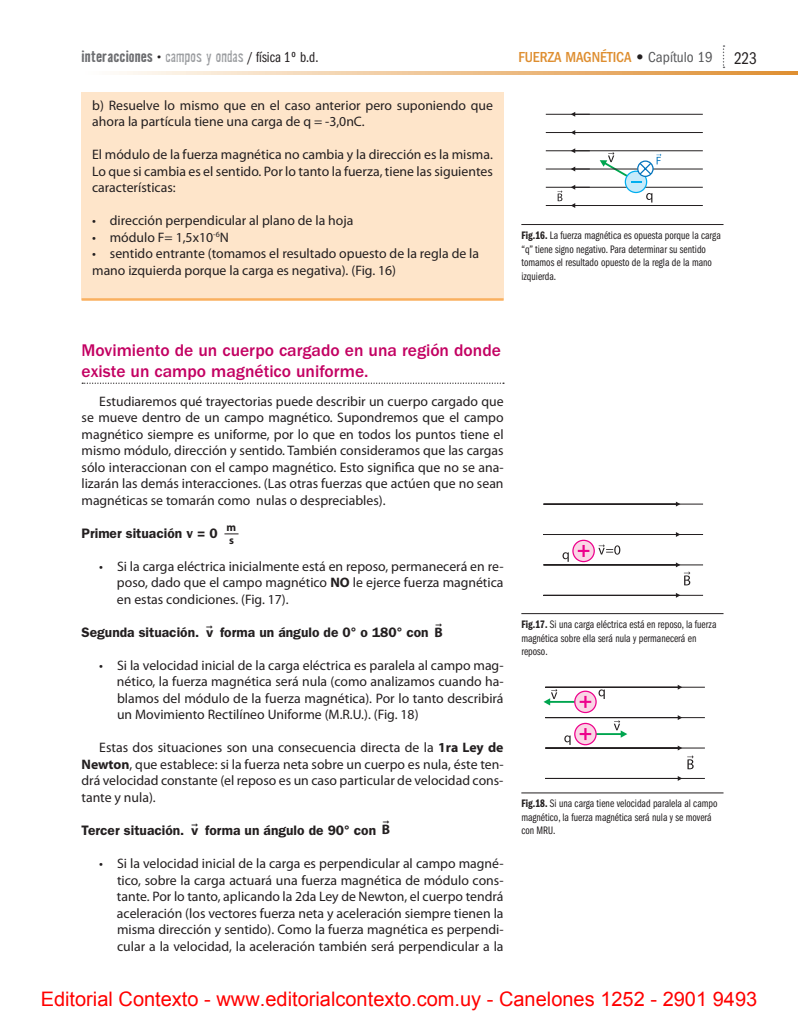
<style>
.page{position:relative;width:798px;height:1028px;background:#fff}
.page>*{position:absolute;margin:0;border:0;box-sizing:border-box;transform-origin:0 0}
.t1{font:20px "Arial";color:#f00}
.t2{font:500 17.5px/21px "ITC Franklin Gothic Std";color:#c30162}
.t3{font:700 15px "Badhouse";color:#6c6d70}
.t4{font:500 condensed 15px "ITC Franklin Gothic Std";color:#de8e30}
.t5{font:13.75px/16.5px "Myriad Pro";color:#231f20;text-align:justify}
.t6{font:600 13.75px "ITC Franklin Gothic Std";color:#231f20}
.t7{font:11.25px/13.5px "ITC Franklin Gothic Std Bk Cp";color:#231f20}
.t8{font:700 11.25px/12.5px "Myriad Pro";color:#231f20}
.s1{font-weight:300;color:#231f20}
.s2{font-weight:300;color:#9d9fa2}
.s3{font-family:"ITC Franklin Gothic Std Bk Cp";font-weight:400;color:#231f20}
.s4{font-family:"ITC Franklin Gothic Std Hvy";font-weight:400;font-stretch:normal;color:#231f20}
.s5{font-weight:400;color:#57585a}
.s6{font-family:"ITC Franklin Gothic Std Bk Cp";font-weight:400;font-stretch:normal;font-size:17.5px;color:#231f20}
.s7{font-family:"ITC Franklin Gothic Std Dm Cp"}
.s8{font-weight:700}
.s9{font-family:"Myriad Pro";font-weight:700}
</style>
<div class="page">
<div style="left:81px;top:92px;width:422px;height:207px;background:#fee5ca"></div>
<svg style="left:119px;top:72px;width:678px;height:2px"></svg>
<svg style="left:722px;top:45px;width:2px;height:23px"></svg>
<hr style="left:81px;top:298px;width:422px;height:3px;background:#fab05f">
<svg style="left:82px;top:382px;width:422px;height:2px"></svg>
<svg style="left:224px;top:533px;width:14px;height:1px"></svg>
<hr style="left:521px;top:224px;width:202px;height:1px;background:#231f20">
<hr style="left:521px;top:613px;width:202px;height:1px;background:#231f20">
<hr style="left:521px;top:792px;width:202px;height:1px;background:#231f20">
<hr style="left:573px;top:187px;width:129px;height:1px;background:#231f20">
<hr style="left:573px;top:114px;width:129px;height:1px;background:#231f20">
<hr style="left:573px;top:132px;width:129px;height:1px;background:#231f20">
<hr style="left:573px;top:150px;width:129px;height:1px;background:#231f20">
<hr style="left:573px;top:169px;width:129px;height:1px;background:#231f20">
<hr style="left:573px;top:205px;width:129px;height:1px;background:#231f20">
<svg style="left:646px;top:193px;width:6px;height:9px"></svg>
<svg style="left:557px;top:190px;width:5px;height:11px"></svg>
<div style="left:625px;top:171px;width:21px;height:21px;background:#c6eafa;border-radius:50%"></div>
<div style="left:624px;top:171px;width:23px;height:22px;border:1px solid #00aeef;border-radius:50%"></div>
<hr style="left:545px;top:187px;width:44px;height:1px;background:#231f20">
<hr style="left:545px;top:114px;width:44px;height:1px;background:#231f20">
<hr style="left:545px;top:132px;width:44px;height:1px;background:#231f20">
<hr style="left:545px;top:150px;width:44px;height:1px;background:#231f20">
<hr style="left:545px;top:169px;width:44px;height:1px;background:#231f20">
<hr style="left:545px;top:205px;width:44px;height:1px;background:#231f20">
<svg style="left:599px;top:152px;width:62px;height:32px"></svg>
<svg style="left:562px;top:552px;width:6px;height:10px"></svg>
<svg style="left:598px;top:544px;width:22px;height:10px"></svg>
<hr style="left:543px;top:504px;width:159px;height:1px;background:#231f20">
<hr style="left:543px;top:534px;width:159px;height:1px;background:#231f20">
<hr style="left:543px;top:564px;width:159px;height:1px;background:#231f20">
<hr style="left:543px;top:595px;width:159px;height:1px;background:#231f20">
<svg style="left:675px;top:501px;width:5px;height:5px"></svg>
<svg style="left:675px;top:532px;width:5px;height:5px"></svg>
<svg style="left:675px;top:593px;width:5px;height:5px"></svg>
<svg style="left:675px;top:562px;width:15px;height:23px"></svg>
<svg style="left:572px;top:540px;width:22px;height:21px"></svg>
<div style="left:572px;top:539px;width:22px;height:23px;border:1px solid #ed028c;border-radius:50%"></div>
<svg style="left:577px;top:545px;width:12px;height:12px"></svg>
<hr style="left:585px;top:733px;width:38px;height:2px;background:#00a54f">
<svg style="left:613px;top:720px;width:14px;height:17px"></svg>
<svg style="left:564px;top:735px;width:6px;height:10px"></svg>
<svg style="left:598px;top:689px;width:6px;height:10px"></svg>
<hr style="left:545px;top:687px;width:159px;height:1px;background:#231f20">
<hr style="left:545px;top:717px;width:159px;height:1px;background:#231f20">
<hr style="left:545px;top:747px;width:159px;height:1px;background:#231f20">
<hr style="left:545px;top:778px;width:159px;height:1px;background:#231f20">
<svg style="left:677px;top:684px;width:5px;height:5px"></svg>
<svg style="left:677px;top:715px;width:5px;height:5px"></svg>
<svg style="left:677px;top:776px;width:5px;height:5px"></svg>
<svg style="left:677px;top:745px;width:16px;height:24px"></svg>
<svg style="left:574px;top:723px;width:22px;height:21px"></svg>
<div style="left:574px;top:723px;width:22px;height:22px;border:1px solid #ed028c;border-radius:50%"></div>
<svg style="left:579px;top:728px;width:12px;height:12px"></svg>
<hr style="left:547px;top:701px;width:38px;height:2px;background:#00a54f">
<svg style="left:543px;top:689px;width:14px;height:16px"></svg>
<svg style="left:574px;top:691px;width:22px;height:21px"></svg>
<div style="left:574px;top:690px;width:22px;height:23px;border:1px solid #ed028c;border-radius:50%"></div>
<svg style="left:579px;top:696px;width:12px;height:12px"></svg>
<p class="t3" style="left:82px;top:46px;width:238px">interacciones <span class="s1">•</span> <span class="s2">campos y ondas</span> <span class="s3">/ física 1º b.d.</span></p>
<p class="t4" style="left:518px;top:49px;width:239px">FUERZA MAGNÉTICA <span class="s4">•</span> <span class="s5">Capítulo 19</span> <span class="s6">223</span></p>
<p class="t5" style="left:92px;top:97px;width:402px">b) Resuelve lo mismo que en el caso anterior pero suponiendo que ahora la partícula tiene una carga de q = -3,0nC.</p>
<p class="t5" style="left:92px;top:146px;width:402px">El módulo de la fuerza magnética no cambia y la dirección es la misma.<br>Lo que si cambia es el sentido. Por lo tanto la fuerza, tiene las siguientes características:</p>
<p class="t5" style="left:92px;top:212px;width:263px">• dirección perpendicular al plano de la hoja</p>
<p class="t5" style="left:92px;top:229px;width:138px">• módulo F= 1,5x10<sup>-6</sup>N</p>
<p class="t5" style="left:92px;top:245px;width:388px">• sentido entrante (tomamos el resultado opuesto de la regla de la mano izquierda porque la carga es negativa). (Fig. 16)</p>
<p class="t7" style="left:521px;top:229px;width:201px"><span class="s7">Fig.16.</span> La fuerza magnética es opuesta porque la carga “q” tiene signo negativo. Para determinar su sentido tomamos el resultado opuesto de la regla de la mano izquierda.</p>
<p class="t2" style="left:81px;top:340px;width:421px">Movimiento de un cuerpo cargado en una región donde existe un campo magnético uniforme.</p>
<p class="t5" style="left:81px;top:393px;width:423px;text-indent:18px">Estudiaremos qué trayectorias puede describir un cuerpo cargado que se mueve dentro de un campo magnético. Supondremos que el campo magnético siempre es uniforme, por lo que en todos los puntos tiene el mismo módulo, dirección y sentido. También consideramos que las cargas sólo interaccionan con el campo magnético. Esto significa que no se ana&shy;lizarán las demás interacciones. (Las otras fuerzas que actúen que no sean magnéticas se tomarán como nulas o despreciables).</p>
<p class="t6" style="left:81px;top:525px;width:138px">Primer situación v = 0</p>
<p class="t8" style="left:226px;top:521px;width:11px">m s</p>
<p class="t5" style="left:117px;top:558px;width:388px;text-indent:-18px">• Si la carga eléctrica inicialmente está en reposo, permanecerá en re&shy;poso, dado que el campo magnético <span class="s8">NO</span> le ejerce fuerza magnética en estas condiciones. (Fig. 17).</p>
<p class="t6" style="left:81px;top:624px;width:362px">Segunda situación. <span class="s9">v</span> forma un ángulo de 0° o 180° con <span class="s9">B</span></p>
<p class="t5" style="left:117px;top:657px;width:388px;text-indent:-18px">• Si la velocidad inicial de la carga eléctrica es paralela al campo mag&shy;nético, la fuerza magnética será nula (como analizamos cuando ha&shy;blamos del módulo de la fuerza magnética). Por lo tanto describirá un Movimiento Rectilíneo Uniforme (M.R.U.). (Fig. 18)</p>
<p class="t5" style="left:81px;top:740px;width:423px;text-indent:18px">Estas dos situaciones son una consecuencia directa de la <span class="s8">1ra Ley de Newton</span>, que establece: si la fuerza neta sobre un cuerpo es nula, éste ten&shy;drá velocidad constante (el reposo es un caso particular de velocidad cons&shy;tante y nula).</p>
<p class="t6" style="left:81px;top:822px;width:310px">Tercer situación. <span class="s9">v</span> forma un ángulo de 90° con <span class="s9">B</span></p>
<p class="t5" style="left:117px;top:855px;width:388px;text-indent:-18px">• Si la velocidad inicial de la carga es perpendicular al campo magné&shy;tico, sobre la carga actuará una fuerza magnética de módulo cons&shy;tante. Por lo tanto, aplicando la 2da Ley de Newton, el cuerpo tendrá aceleración (los vectores fuerza neta y aceleración siempre tienen la misma dirección y sentido). Como la fuerza magnética es perpendi&shy;cular a la velocidad, la aceleración también será perpendicular a la</p>
<p class="t7" style="left:521px;top:618px;width:196px"><span class="s7">Fig.17.</span> Si una carga eléctrica está en reposo, la fuerza magnética sobre ella será nula y permanecerá en reposo.</p>
<p class="t7" style="left:521px;top:797px;width:197px"><span class="s7">Fig.18.</span> Si una carga tiene velocidad paralela al campo magnético, la fuerza magnética será nula y se moverá con MRU.</p>
<h1 class="t1" style="left:41px;top:986px;width:717px">Editorial Contexto - www.editorialcontexto.com.uy - Canelones 1252 - 2901 9493</h1>
</div>
